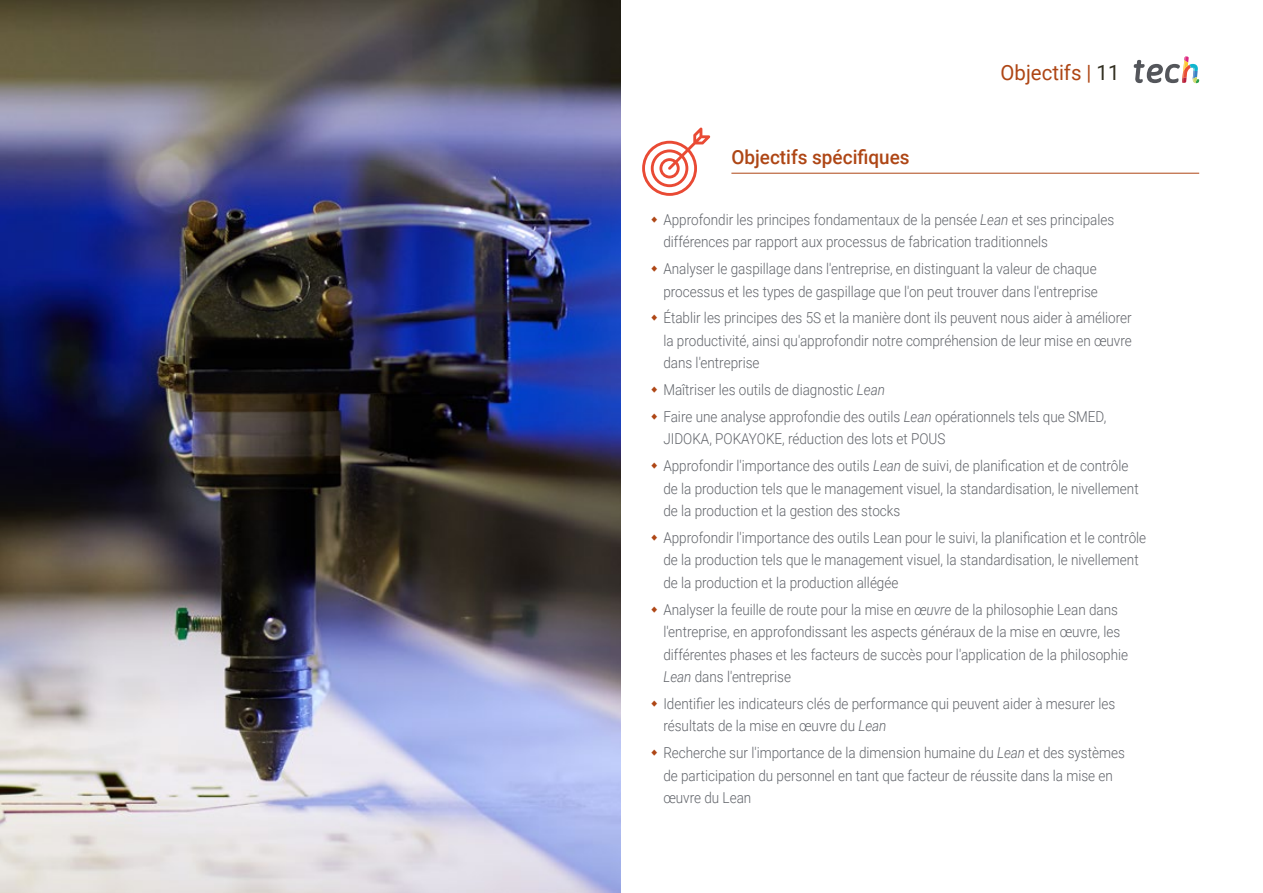
<style>
.page{position:relative;width:1263px;height:893px;background:#fff}
.page>*{position:absolute;margin:0;border:0;box-sizing:border-box;transform-origin:0 0}
.t1{font:21px "Roboto";color:#ae4615}
.t2{font:500 19.5px "Roboto";color:#ae4615}
.t3{font:300 15px/22.5px "Roboto";color:#61646a;scale:.9 1}
.s1{color:#312e20}
.s2{font-style:italic}
</style>
<div class="page">
<hr style="left:731px;top:173px;width:468px;height:1px;background:#ae4615">
<svg style="left:642px;top:127px;width:68px;height:69px"></svg>
<svg style="left:1134px;top:56px;width:65px;height:28px"></svg>
<img style="left:0;top:0;width:621px;height:893px">
<h2 class="t2" style="left:731px;top:144px;width:180px">Objectifs spécifiques</h2>
<h1 class="t1" style="left:1000px;top:57px;width:120px">Objectifs | <span class="s1">11</span></h1>
<p class="t3" style="left:663px;top:208px;width:502px">Approfondir les principes fondamentaux de la pensée <span class="s2">Lean</span> et ses principales différences par rapport aux processus de fabrication traditionnels</p>
<p class="t3" style="left:663px;top:257px;width:484px">Analyser le gaspillage dans l'entreprise, en distinguant la valeur de chaque processus et les types de gaspillage que l'on peut trouver dans l'entreprise</p>
<p class="t3" style="left:663px;top:306px;width:522px;text-align:justify">Établir les principes des 5S et la manière dont ils peuvent nous aider à améliorer la productivité, ainsi qu'approfondir notre compréhension de leur mise en œuvre dans l'entreprise</p>
<p class="t3" style="left:663px;top:376px;width:494px;line-height:26.7px">Maîtriser les outils de diagnostic <span class="s2">Lean<br></span>Faire une analyse approfondie des outils <span class="s2">Lean</span> opérationnels tels que SMED,</p>
<p class="t3" style="left:663px;top:425px;width:518px;line-height:26.7px">JIDOKA, POKAYOKE, réduction des lots et POUS<br>Approfondir l'importance des outils <span class="s2">Lean</span> de suivi, de planification et de contrôle</p>
<p class="t3" style="left:663px;top:477px;width:530px">de la production tels que le management visuel, la standardisation, le nivellement de la production et la gestion des stocks</p>
<p class="t3" style="left:663px;top:526px;width:538px">Approfondir l'importance des outils Lean pour le suivi, la planification et le contrôle de la production tels que le management visuel, la standardisation, le nivellement de la production et la production allégée</p>
<p class="t3" style="left:663px;top:598px;width:518px">Analyser la feuille de route pour la mise en <span class="s2">œuvre</span> de la philosophie Lean dans l'entreprise, en approfondissant les aspects généraux de la mise en œuvre, les différentes phases et les facteurs de succès pour l'application de la philosophie <span class="s2">Lean</span> dans l'entreprise</p>
<p class="t3" style="left:663px;top:692px;width:503px">Identifier les indicateurs clés de performance qui peuvent aider à mesurer les résultats de la mise en œuvre du <span class="s2">Lean</span></p>
<p class="t3" style="left:663px;top:741px;width:514px">Recherche sur l'importance de la dimension humaine du <span class="s2">Lean</span> et des systèmes de participation du personnel en tant que facteur de réussite dans la mise en œuvre du Lean</p>
</div>
